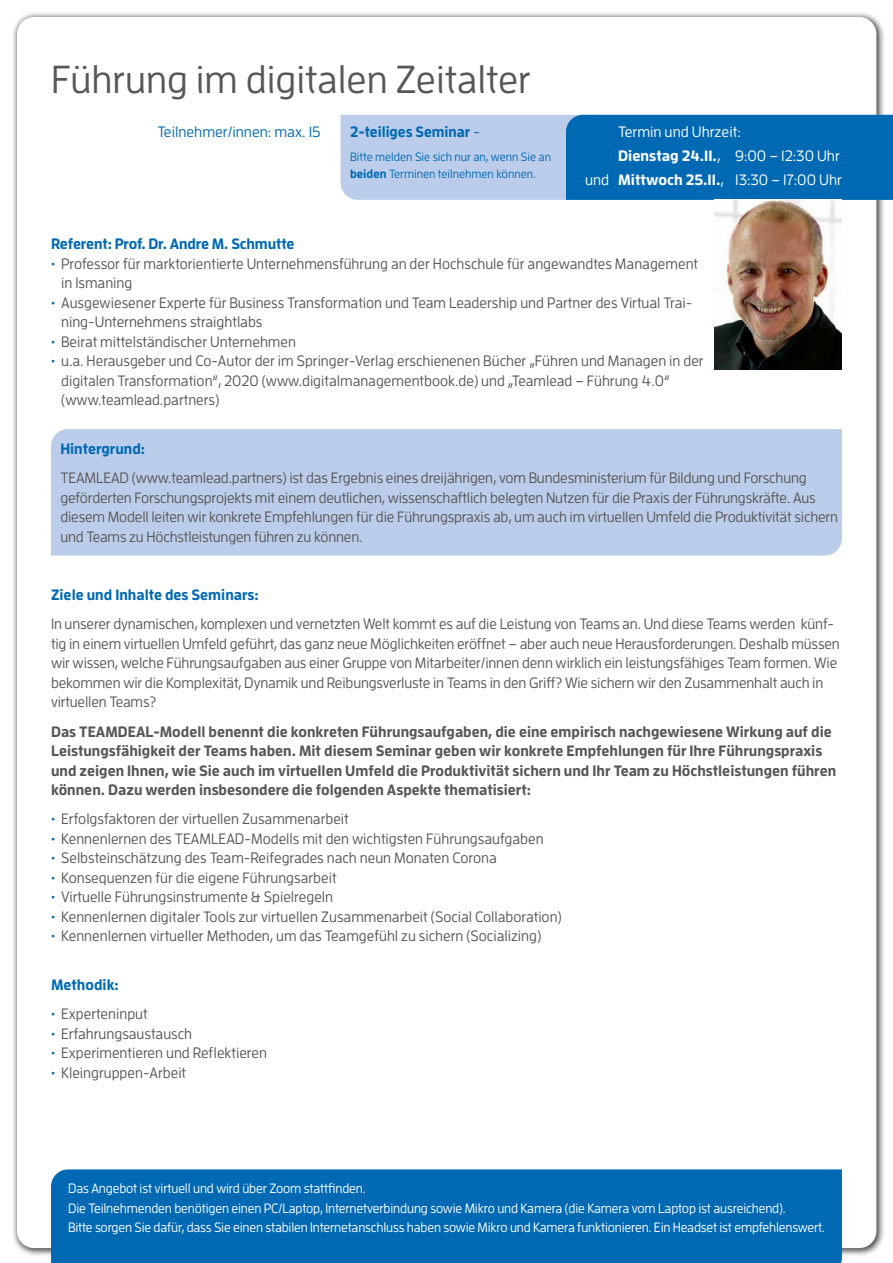
<style>
.page{position:relative;width:893px;height:1263px;background:#fff}
.page>*{position:absolute;margin:0;border:0;box-sizing:border-box;transform-origin:0 0}
.t1{font:500 39px "Enzo OT";color:#575756}
.t2{font:500 15px/19.5px "Enzo OT";letter-spacing:-.01em;color:#575756}
.t3{font:700 15px/19.5px "Enzo OT";color:#575756}
.t4{font:700 15px "Enzo OT";color:#0069b4}
.t5{font:500 15px "Enzo OT";color:#fff}
.t6{font:700 15px "Enzo OT";color:#fff}
.t7{font:500 15px "Enzo OT";color:#0069b4}
.t8{font:700 15px "Enzo OT";color:#0069b4;scale:.96 1}
.t9{font:500 13.5px/19.5px "Enzo OT";letter-spacing:-.01em;color:#fff}
.t10{font:500 12px/16.5px "Enzo OT";color:#0069b4}
.s1{font-weight:500}
.s2{font-weight:700}
.s3{color:#0069b4}
</style>
<div class="page">
<div style="left:11px;top:11px;width:874px;height:1245px;background:#000;opacity:.75"></div>
<div style="left:17px;top:17px;width:859px;height:1231px;background:#fff;border-radius:17px"></div>
<div style="left:51px;top:429px;width:791px;height:127px;background:#bccdeb"></div>
<div style="left:51px;top:1169px;width:791px;height:94px;background:#0069b4"></div>
<div style="left:341px;top:115px;width:225px;height:85px;background:#bccdeb"></div>
<div style="left:566px;top:115px;width:327px;height:85px;background:#0069b4"></div>
<img style="left:714px;top:200px;width:128px;height:170px">
<h1 class="t1" style="left:51px;top:57px;width:481px">Führung im digitalen Zeitalter</h1>
<p class="t7" style="left:157px;top:123px;width:165px">Teilnehmer/innen: max. 15</p>
<p class="t8" style="left:350px;top:123px;width:137px">2-teiliges Seminar <span class="s1">-</span></p>
<p class="t10" style="left:350px;top:149px;width:202px">Bitte melden Sie sich nur an, wenn Sie an <span class="s2">beiden</span> Terminen teilnehmen können.</p>
<p class="t5" style="left:618px;top:123px;width:124px">Termin und Uhrzeit:</p>
<p class="t6" style="left:618px;top:147px;width:223px">Dienstag 24.11.<span class="s1">, 9:00 – 12:30 Uhr</span></p>
<p class="t5" style="left:585px;top:171px;width:258px">und <span class="s2">Mittwoch 25.11.</span>, 13:30 – 17:00 Uhr</p>
<p class="t4" style="left:51px;top:234px;width:245px">Referent: Prof. Dr. Andre M. Schmutte</p>
<p class="t2" style="left:61px;top:253px;width:638px;text-indent:-10px"><span class="s3">•</span> Professor für marktorientierte Unternehmensführung an der Hochschule für angewandtes Management in Ismaning</p>
<p class="t2" style="left:61px;top:292px;width:633px;text-indent:-10px"><span class="s3">•</span> Ausgewiesener Experte für Business Transformation und Team Leadership und Partner des Virtual Trai&shy;ning-Unternehmens straightlabs</p>
<p class="t2" style="left:51px;top:331px;width:246px"><span class="s3">•</span> Beirat mittelständischer Unternehmen</p>
<p class="t2" style="left:61px;top:351px;width:644px;text-indent:-10px"><span class="s3">•</span> u.a. Herausgeber und Co-Autor der im Springer-Verlag erschienenen Bücher „Führen und Managen in der digitalen Transformation“, 2020 (www.digitalmanagementbook.de) und „Teamlead – Führung 4.0“ (www.teamlead.partners)</p>
<p class="t4" style="left:60px;top:439px;width:86px">Hintergrund:</p>
<p class="t2" style="left:60px;top:468px;width:779px">TEAMLEAD (www.teamlead.partners) ist das Ergebnis eines dreijährigen, vom Bundesministerium für Bildung und Forschung geförderten Forschungsprojekts mit einem deutlichen, wissenschaftlich belegten Nutzen für die Praxis der Führungskräfte. Aus diesem Modell leiten wir konkrete Empfehlungen für die Führungspraxis ab, um auch im virtuellen Umfeld die Produktivität sichern und Teams zu Höchstleistungen führen zu können.</p>
<p class="t4" style="left:51px;top:585px;width:209px">Ziele und Inhalte des Seminars:</p>
<p class="t2" style="left:51px;top:614px;width:790px">In unserer dynamischen, komplexen und vernetzten Welt kommt es auf die Leistung von Teams an. Und diese Teams werden künf&shy;tig in einem virtuellen Umfeld geführt, das ganz neue Möglichkeiten eröffnet – aber auch neue Herausforderungen. Deshalb müssen wir wissen, welche Führungsaufgaben aus einer Gruppe von Mitarbeiter/innen denn wirklich ein leistungsfähiges Team formen. Wie bekommen wir die Komplexität, Dynamik und Reibungsverluste in Teams in den Griff? Wie sichern wir den Zusammenhalt auch in virtuellen Teams?</p>
<p class="t3" style="left:51px;top:721px;width:787px">Das TEAMDEAL-Modell benennt die konkreten Führungsaufgaben, die eine empirisch nachgewiesene Wirkung auf die Leistungsfähigkeit der Teams haben. Mit diesem Seminar geben wir konkrete Empfehlungen für Ihre Führungspraxis und zeigen Ihnen, wie Sie auch im virtuellen Umfeld die Produktivität sichern und Ihr Team zu Höchstleistungen führen können. Dazu werden insbesondere die folgenden Aspekte thematisiert:</p>
<p class="t2" style="left:51px;top:809px;width:299px"><span class="s3">•</span> Erfolgsfaktoren der virtuellen Zusammenarbeit</p>
<p class="t2" style="left:51px;top:829px;width:494px"><span class="s3">•</span> Kennenlernen des TEAMLEAD-Modells mit den wichtigsten Führungsaufgaben</p>
<p class="t2" style="left:51px;top:848px;width:447px"><span class="s3">•</span> Selbsteinschätzung des Team-Reifegrades nach neun Monaten Corona</p>
<p class="t2" style="left:51px;top:868px;width:287px"><span class="s3">•</span> Konsequenzen für die eigene Führungsarbeit</p>
<p class="t2" style="left:51px;top:887px;width:284px"><span class="s3">•</span> Virtuelle Führungsinstrumente &amp; Spielregeln</p>
<p class="t2" style="left:51px;top:907px;width:512px"><span class="s3">•</span> Kennenlernen digitaler Tools zur virtuellen Zusammenarbeit (Social Collaboration)</p>
<p class="t2" style="left:51px;top:926px;width:492px"><span class="s3">•</span> Kennenlernen virtueller Methoden, um das Teamgefühl zu sichern (Socializing)</p>
<p class="t4" style="left:51px;top:975px;width:69px">Methodik:</p>
<p class="t2" style="left:51px;top:1004px;width:98px"><span class="s3">•</span> Experteninput</p>
<p class="t2" style="left:51px;top:1024px;width:143px"><span class="s3">•</span> Erfahrungsaustausch</p>
<p class="t2" style="left:51px;top:1043px;width:218px"><span class="s3">•</span> Experimentieren und Reflektieren</p>
<p class="t2" style="left:51px;top:1063px;width:137px"><span class="s3">•</span> Kleingruppen-Arbeit</p>
<p class="t9" style="left:68px;top:1179px;width:758px">Das Angebot ist virtuell und wird über Zoom stattfinden.<br>Die Teilnehmenden benötigen einen PC/Laptop, Internetverbindung sowie Mikro und Kamera (die Kamera vom Laptop ist ausreichend).<br>Bitte sorgen Sie dafür, dass Sie einen stabilen Internetanschluss haben sowie Mikro und Kamera funktionieren. Ein Headset ist empfehlenswert.</p>
</div>
